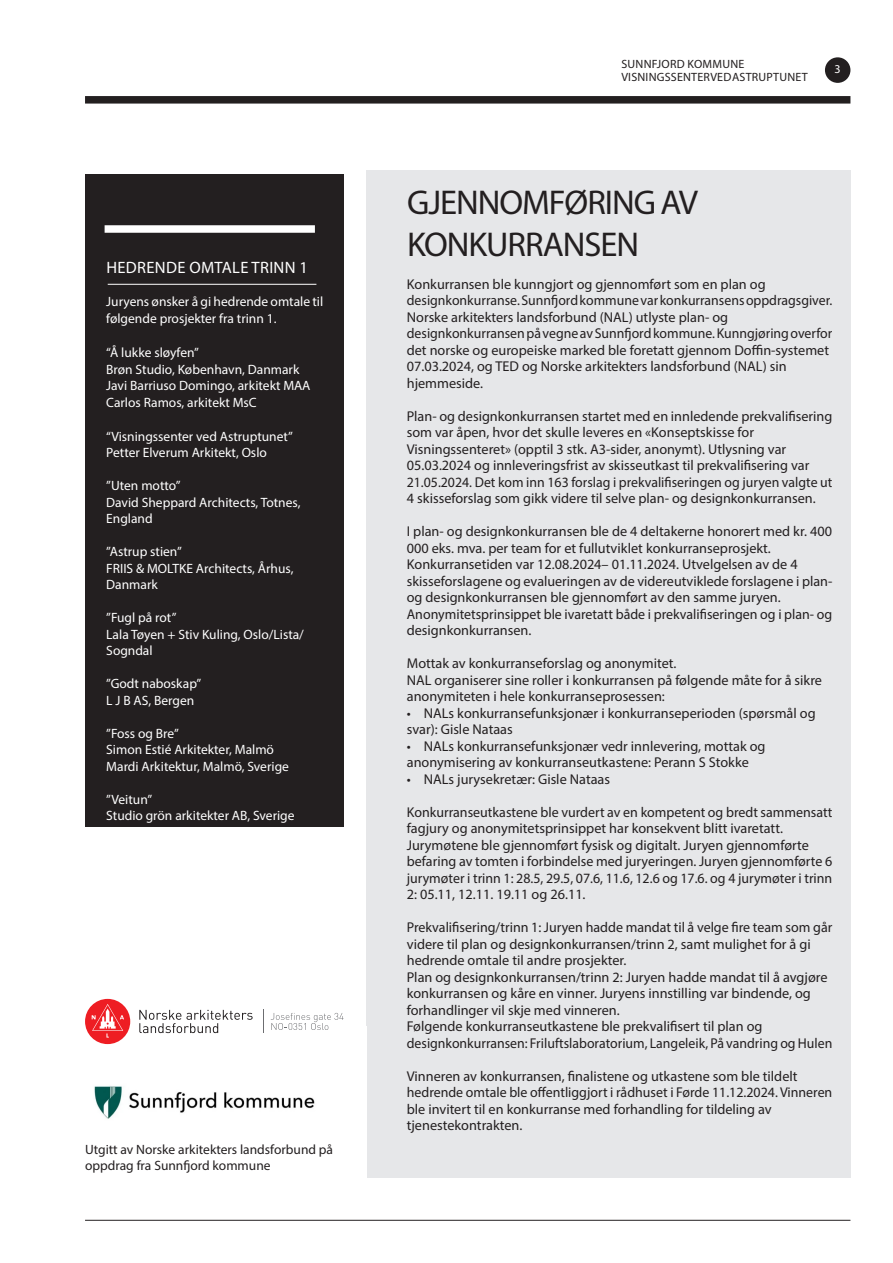
<style>
.page{position:relative;width:893px;height:1263px;background:#fff}
.page>*{position:absolute;margin:0;border:0;box-sizing:border-box;transform-origin:0 0}
.overskrift{font:34.5px/42px "Myriad Pro";letter-spacing:-.03em;color:#231f20}
.Overskrift_fakta{font:16.5px "Myriad Pro";letter-spacing:.02em;color:#fff}
.brød{font:14.25px/16.5px "Myriad Pro";color:#231f20}
.Fakta_hvit{font:13.5px/16.5px "Myriad Pro";color:#fff}
.Overskrift_fakta-2{font:13.5px/16.5px "Myriad Pro";color:#fff}
.brød-2{font:13.5px/16.2px "Myriad Pro";color:#231f20}
.t1{font:12px/13.5px "Myriad Pro";letter-spacing:.02em;color:#231f20}
.t2{font:12px "Myriad Pro";color:#fff}
</style>
<div class="page">
<div style="left:825px;top:57px;width:25px;height:26px;background:#231f20;border-radius:50%"></div>
<hr style="left:85px;top:1220px;width:765px;height:1px;background:#231f20">
<div style="left:85px;top:96px;width:765px;height:8px;background:#231f20"></div>
<div style="left:366px;top:170px;width:484px;height:1008px;background:#e6e7e9"></div>
<div style="left:85px;top:174px;width:258px;height:653px;background:#231f20"></div>
<div style="left:105px;top:225px;width:210px;height:8px;background:#fff"></div>
<hr style="left:108px;top:284px;width:208px;height:1px;background:#fff">
<img style="left:85px;top:1026px;width:282px;height:152px">
<svg style="left:139px;top:1010px;width:114px;height:23px"></svg>
<div style="left:85px;top:999px;width:45px;height:45px;background:#ee1d23;border-radius:50%"></div>
<svg style="left:92px;top:1004px;width:32px;height:33px"></svg>
<svg style="left:271px;top:1013px;width:72px;height:17px"></svg>
<p class="Overskrift_fakta" style="left:106px;top:257px;width:203px">HEDRENDE OMTALE TRINN 1</p>
<p class="Overskrift_fakta-2" style="left:106px;top:293px;width:219px">Juryens ønsker å gi hedrende omtale til følgende prosjekter fra trinn 1.</p>
<p class="Overskrift_fakta-2" style="left:106px;top:344px;width:94px">“Å lukke sløyfen”</p>
<p class="Fakta_hvit" style="left:106px;top:361px;width:195px">Brøn Studio, København, Danmark</p>
<p class="Fakta_hvit" style="left:106px;top:377px;width:206px">Javi Barriuso Domingo, arkitekt MAA</p>
<p class="Fakta_hvit" style="left:106px;top:394px;width:152px">Carlos Ramos, arkitekt MsC</p>
<p class="Overskrift_fakta-2" style="left:106px;top:428px;width:188px">“Visningssenter ved Astruptunet”</p>
<p class="Fakta_hvit" style="left:106px;top:444px;width:162px">Petter Elverum Arkitekt, Oslo</p>
<p class="Fakta_hvit" style="left:106px;top:477px;width:76px">”Uten motto”</p>
<p class="Fakta_hvit" style="left:106px;top:494px;width:196px">David Sheppard Architects, Totnes,<br>England</p>
<p class="Fakta_hvit" style="left:106px;top:543px;width:77px">”Astrup stien”</p>
<p class="Fakta_hvit" style="left:106px;top:560px;width:189px">FRIIS &amp; MOLTKE Architects, Århus,<br>Danmark</p>
<p class="Fakta_hvit" style="left:106px;top:609px;width:72px">”Fugl på rot”</p>
<p class="Fakta_hvit" style="left:106px;top:626px;width:199px">Lala Tøyen + Stiv Kuling, Oslo/Lista/<br>Sogndal</p>
<p class="Fakta_hvit" style="left:106px;top:675px;width:97px">”Godt naboskap”</p>
<p class="Fakta_hvit" style="left:106px;top:692px;width:90px">L J B AS, Bergen</p>
<p class="Fakta_hvit" style="left:106px;top:725px;width:74px">”Foss og Bre”</p>
<p class="Fakta_hvit" style="left:106px;top:741px;width:169px">Simon Estié Arkitekter, Malmö</p>
<p class="Fakta_hvit" style="left:106px;top:758px;width:184px">Mardi Arkitektur, Malmö, Sverige</p>
<p class="Fakta_hvit" style="left:106px;top:791px;width:47px">”Veitun”</p>
<p class="Fakta_hvit" style="left:106px;top:807px;width:190px">Studio grön arkitekter AB, Sverige</p>
<p class="brød-2" style="left:85px;top:1141px;width:250px">Utgitt av Norske arkitekters landsforbund på oppdrag fra Sunnfjord kommune</p>
<p class="t1" style="left:621px;top:57px;width:188px">SUNNFJORD KOMMUNE<br>VISNINGSSENTER VED ASTRUPTUNET</p>
<p class="t2" style="left:835px;top:62px;width:8px">3</p>
<p class="overskrift" style="left:407px;top:180px;width:292px">GJENNOMFØRING AV<br>KONKURRANSEN</p>
<p class="brød" style="left:407px;top:276px;width:427px">Konkurransen ble kunngjort og gjennomført som en plan og designkonkurranse. Sunnfjord kommune var konkurransens oppdragsgiver.<br>Norske arkitekters landsforbund (NAL) utlyste plan- og designkonkurransen på vegne av Sunnfjord kommune. Kunngjøring overfor det norske og europeiske marked ble foretatt gjennom Doffin-systemet 07.03.2024, og TED og Norske arkitekters landsforbund (NAL) sin hjemmeside.</p>
<p class="brød" style="left:407px;top:408px;width:427px">Plan- og designkonkurransen startet med en innledende prekvalifisering som var åpen, hvor det skulle leveres en «Konseptskisse for Visningssenteret» (opptil 3 stk. A3-sider, anonymt). Utlysning var 05.03.2024 og innleveringsfrist av skisseutkast til prekvalifisering var 21.05.2024. Det kom inn 163 forslag i prekvalifiseringen og juryen valgte ut 4 skisseforslag som gikk videre til selve plan- og designkonkurransen.</p>
<p class="brød" style="left:407px;top:523px;width:427px">I plan- og designkonkurransen ble de 4 deltakerne honorert med kr. 400<br>000 eks. mva. per team for et fullutviklet konkurranseprosjekt.<br>Konkurransetiden var 12.08.2024– 01.11.2024. Utvelgelsen av de 4 skisseforslagene og evalueringen av de videreutviklede forslagene i plan&shy;og designkonkurransen ble gjennomført av den samme juryen.<br>Anonymitetsprinsippet ble ivaretatt både i prekvalifiseringen og i plan- og designkonkurransen.</p>
<p class="brød" style="left:407px;top:655px;width:271px">Mottak av konkurranseforslag og anonymitet.</p>
<p class="brød" style="left:407px;top:672px;width:417px">NAL organiserer sine roller i konkurransen på følgende måte for å sikre anonymiteten i hele konkurranseprosessen:</p>
<p class="brød" style="left:407px;top:705px;width:410px">• NALs konkurransefunksjonær i konkurranseperioden (spørsmål og svar): Gisle Nataas</p>
<p class="brød" style="left:407px;top:738px;width:360px">• NALs konkurransefunksjonær vedr innlevering, mottak og anonymisering av konkurranseutkastene: Perann S Stokke</p>
<p class="brød" style="left:407px;top:771px;width:205px">• NALs jurysekretær: Gisle Nataas</p>
<p class="brød" style="left:407px;top:804px;width:427px">Konkurranseutkastene ble vurdert av en kompetent og bredt sammensatt fagjury og anonymitetsprinsippet har konsekvent blitt ivaretatt.<br>Jurymøtene ble gjennomført fysisk og digitalt. Juryen gjennomførte befaring av tomten i forbindelse med juryeringen. Juryen gjennomførte 6 jurymøter i trinn 1: 28.5, 29.5, 07.6, 11.6, 12.6 og 17.6. og 4 jurymøter i trinn 2: 05.11, 12.11. 19.11 og 26.11.</p>
<p class="brød" style="left:407px;top:919px;width:427px">Prekvalifisering/trinn 1: Juryen hadde mandat til å velge fire team som går videre til plan og designkonkurransen/trinn 2, samt mulighet for å gi hedrende omtale til andre prosjekter.</p>
<p class="brød" style="left:407px;top:969px;width:422px">Plan og designkonkurransen/trinn 2: Juryen hadde mandat til å avgjøre konkurransen og kåre en vinner. Juryens innstilling var bindende, og forhandlinger vil skje med vinneren.</p>
<p class="brød" style="left:407px;top:1018px;width:427px">Følgende konkurranseutkastene ble prekvalifisert til plan og designkonkurransen: Friluftslaboratorium, Langeleik, På vandring og Hulen</p>
<p class="brød" style="left:407px;top:1068px;width:427px">Vinneren av konkurransen, finalistene og utkastene som ble tildelt hedrende omtale ble offentliggjort i rådhuset i Førde 11.12.2024. Vinneren ble invitert til en konkurranse med forhandling for tildeling av tjenestekontrakten.</p>
</div>
